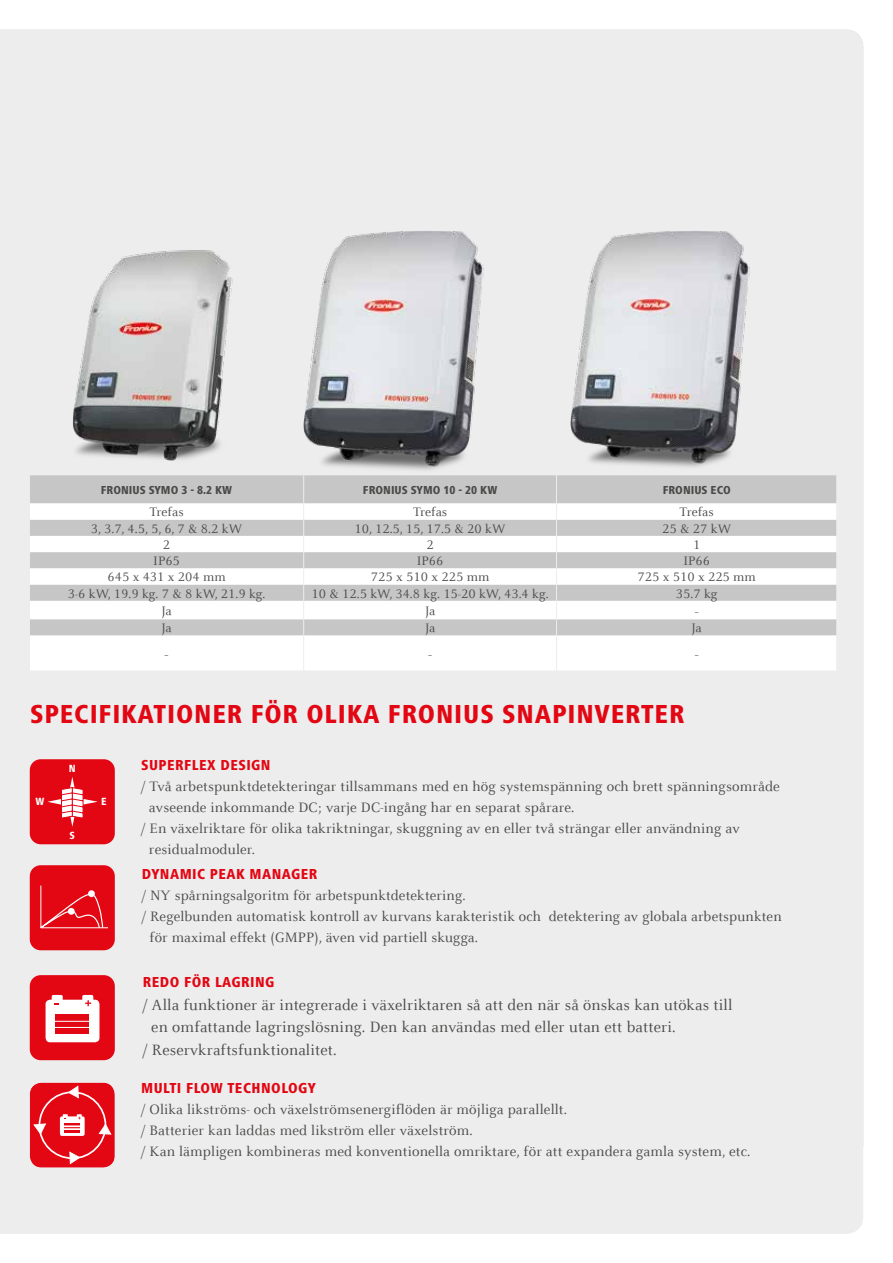
<style>
.page{position:relative;width:893px;height:1263px;background:#fff}
.page>*{position:absolute;margin:0;border:0;box-sizing:border-box;transform-origin:0 0}
.t1{font:800 condensed 27px "Frutiger Next LTW1 G";letter-spacing:.03em;color:#e30613}
.t2{font:16.5px "Celeste Offc Pro";letter-spacing:.01em;color:#4a4a49}
.t3{font:15px/21px "Celeste Offc Pro";letter-spacing:.01em;color:#4a4a49}
.t4{font:800 condensed 15px "Frutiger Next LTW1 G";letter-spacing:.03em;color:#e30613}
.t5{font:13.5px "Celeste Offc Pro";color:#4a4a49}
.t6{font:800 condensed 12px "Frutiger Next LTW1 G";color:#4a4a49}
.t7{font:800 condensed 10.8px "Frutiger Next LTW1 G";color:#fff}
</style>
<div class="page">
<div style="left:0;top:30px;width:863px;height:1204px;background:#ededed"></div>
<img style="left:570px;top:230px;width:179px;height:241px">
<img style="left:303px;top:230px;width:181px;height:243px">
<img style="left:60px;top:232px;width:182px;height:243px">
<div style="left:30px;top:475px;width:806px;height:28px;background:#c6c6c6"></div>
<svg style="left:30px;top:503px;width:806px;height:167px"></svg>
<hr style="left:29px;top:635px;width:1px;height:35px;background:#ededed">
<hr style="left:303px;top:635px;width:1px;height:35px;background:#ededed">
<hr style="left:556px;top:635px;width:1px;height:35px;background:#ededed">
<hr style="left:836px;top:635px;width:1px;height:35px;background:#ededed">
<svg style="left:29px;top:475px;width:1px;height:160px"></svg>
<svg style="left:303px;top:475px;width:1px;height:160px"></svg>
<svg style="left:556px;top:475px;width:1px;height:160px"></svg>
<svg style="left:836px;top:475px;width:1px;height:160px"></svg>
<div style="left:30px;top:759px;width:85px;height:85px;background:#e30613;border-radius:11px"></div>
<svg style="left:47px;top:777px;width:51px;height:50px"></svg>
<div style="left:30px;top:865px;width:85px;height:85px;background:#e30613;border-radius:11px"></div>
<svg style="left:40px;top:892px;width:64px;height:37px"></svg>
<hr style="left:41px;top:927px;width:67px;height:1px;background:#fff">
<hr style="left:41px;top:885px;width:1px;height:43px;background:#fff">
<div style="left:30px;top:975px;width:85px;height:85px;background:#e30613;border-radius:11px"></div>
<div style="left:52px;top:995px;width:11px;height:9px;background:#fff;border-radius:2px"></div>
<div style="left:82px;top:995px;width:11px;height:9px;background:#fff;border-radius:2px"></div>
<div style="left:46px;top:1000px;width:53px;height:42px;background:#fff;border-radius:5px"></div>
<svg style="left:85px;top:1000px;width:7px;height:7px"></svg>
<div style="left:55px;top:1014px;width:34px;height:20px;background:#e30613"></div>
<hr style="left:54px;top:1027px;width:37px;height:1px;background:#fff">
<hr style="left:54px;top:1021px;width:37px;height:1px;background:#fff">
<svg style="left:30px;top:1082px;width:85px;height:86px;background:#e62e39"></svg>
<p class="t6" style="left:101px;top:483px;width:133px">FRONIUS SYMO 3 - 8.2 KW</p>
<p class="t6" style="left:363px;top:483px;width:136px">FRONIUS SYMO 10 - 20 KW</p>
<p class="t6" style="left:663px;top:483px;width:70px">FRONIUS ECO</p>
<p class="t5" style="left:149px;top:504px;width:36px">Trefas</p>
<p class="t5" style="left:413px;top:504px;width:36px">Trefas</p>
<p class="t5" style="left:680px;top:504px;width:36px">Trefas</p>
<p class="t5" style="left:91px;top:520px;width:153px">3, 3.7, 4.5, 5, 6, 7 &amp; 8.2 kW</p>
<p class="t5" style="left:355px;top:520px;width:153px">10, 12.5, 15, 17.5 &amp; 20 kW</p>
<p class="t5" style="left:662px;top:520px;width:70px">25 &amp; 27 kW</p>
<p class="t5" style="left:163px;top:536px;width:9px">2</p>
<p class="t5" style="left:426px;top:536px;width:9px">2</p>
<p class="t5" style="left:693px;top:536px;width:9px">1</p>
<p class="t5" style="left:153px;top:553px;width:28px">IP65</p>
<p class="t5" style="left:417px;top:553px;width:28px">IP66</p>
<p class="t5" style="left:683px;top:553px;width:28px">IP66</p>
<p class="t5" style="left:107px;top:569px;width:120px">645 x 431 x 204 mm</p>
<p class="t5" style="left:371px;top:569px;width:120px">725 x 510 x 225 mm</p>
<p class="t5" style="left:637px;top:569px;width:120px">725 x 510 x 225 mm</p>
<p class="t5" style="left:68px;top:585px;width:199px">3-6 kW, 19.9 kg. 7 &amp; 8 kW, 21.9 kg.</p>
<p class="t5" style="left:312px;top:585px;width:239px">10 &amp; 12.5 kW, 34.8 kg. 15-20 kW, 43.4 kg.</p>
<p class="t5" style="left:676px;top:585px;width:43px">35.7 kg</p>
<p class="t5" style="left:162px;top:602px;width:12px">Ja</p>
<p class="t5" style="left:425px;top:602px;width:12px">Ja</p>
<p class="t2" style="left:695px;top:601px;width:5px">-</p>
<p class="t5" style="left:161px;top:620px;width:12px">Ja</p>
<p class="t5" style="left:425px;top:620px;width:12px">Ja</p>
<p class="t5" style="left:692px;top:620px;width:12px">Ja</p>
<p class="t2" style="left:165px;top:644px;width:5px">-</p>
<p class="t2" style="left:428px;top:644px;width:5px">-</p>
<p class="t2" style="left:695px;top:644px;width:5px">-</p>
<h1 class="t1" style="left:30px;top:698px;width:656px">SPECIFIKATIONER FÖR OLIKA FRONIUS SNAPINVERTER</h1>
<p class="t7" style="left:35px;top:795px;width:10px">W</p>
<p class="t7" style="left:69px;top:763px;width:8px">N</p>
<p class="t7" style="left:70px;top:829px;width:7px">S</p>
<p class="t7" style="left:101px;top:795px;width:7px">E</p>
<p class="t4" style="left:141px;top:756px;width:131px">SUPERFLEX DESIGN</p>
<p class="t3" style="left:141px;top:776px;width:640px">/ Två arbetspunktdetekteringar tillsammans med en hög systemspänning och brett spänningsområde</p>
<p class="t3" style="left:149px;top:797px;width:427px">avseende inkommande DC; varje DC-ingång har en separat spårare.</p>
<p class="t3" style="left:141px;top:818px;width:600px">/ En växelriktare för olika takriktningar, skuggning av en eller två strängar eller användning av</p>
<p class="t3" style="left:149px;top:839px;width:108px">residualmoduler.</p>
<p class="t4" style="left:142px;top:866px;width:177px">DYNAMIC PEAK MANAGER</p>
<p class="t3" style="left:142px;top:885px;width:325px">/ NY spårningsalgoritm för arbetspunktdetektering.</p>
<p class="t3" style="left:142px;top:906px;width:641px">/ Regelbunden automatisk kontroll av kurvans karakteristik och detektering av globala arbetspunkten</p>
<p class="t3" style="left:150px;top:927px;width:330px">för maximal effekt (GMPP), även vid partiell skugga.</p>
<p class="t4" style="left:143px;top:974px;width:133px">REDO FÖR LAGRING</p>
<p class="t2" style="left:143px;top:995px;width:591px">/ Alla funktioner är integrerade i växelriktaren så att den när så önskas kan utökas till</p>
<p class="t2" style="left:151px;top:1017px;width:526px">en omfattande lagringslösning. Den kan användas med eller utan ett batteri.</p>
<p class="t2" style="left:143px;top:1040px;width:195px">/ Reservkraftsfunktionalitet.</p>
<p class="t4" style="left:141px;top:1080px;width:176px">MULTI FLOW TECHNOLOGY</p>
<p class="t3" style="left:141px;top:1099px;width:611px">/ Olika likströms- och växelströmsenergiflöden är möjliga parallellt.<br>/ Batterier kan laddas med likström eller växelström.<br>/ Kan lämpligen kombineras med konventionella omriktare, för att expandera gamla system, etc.</p>
</div>
